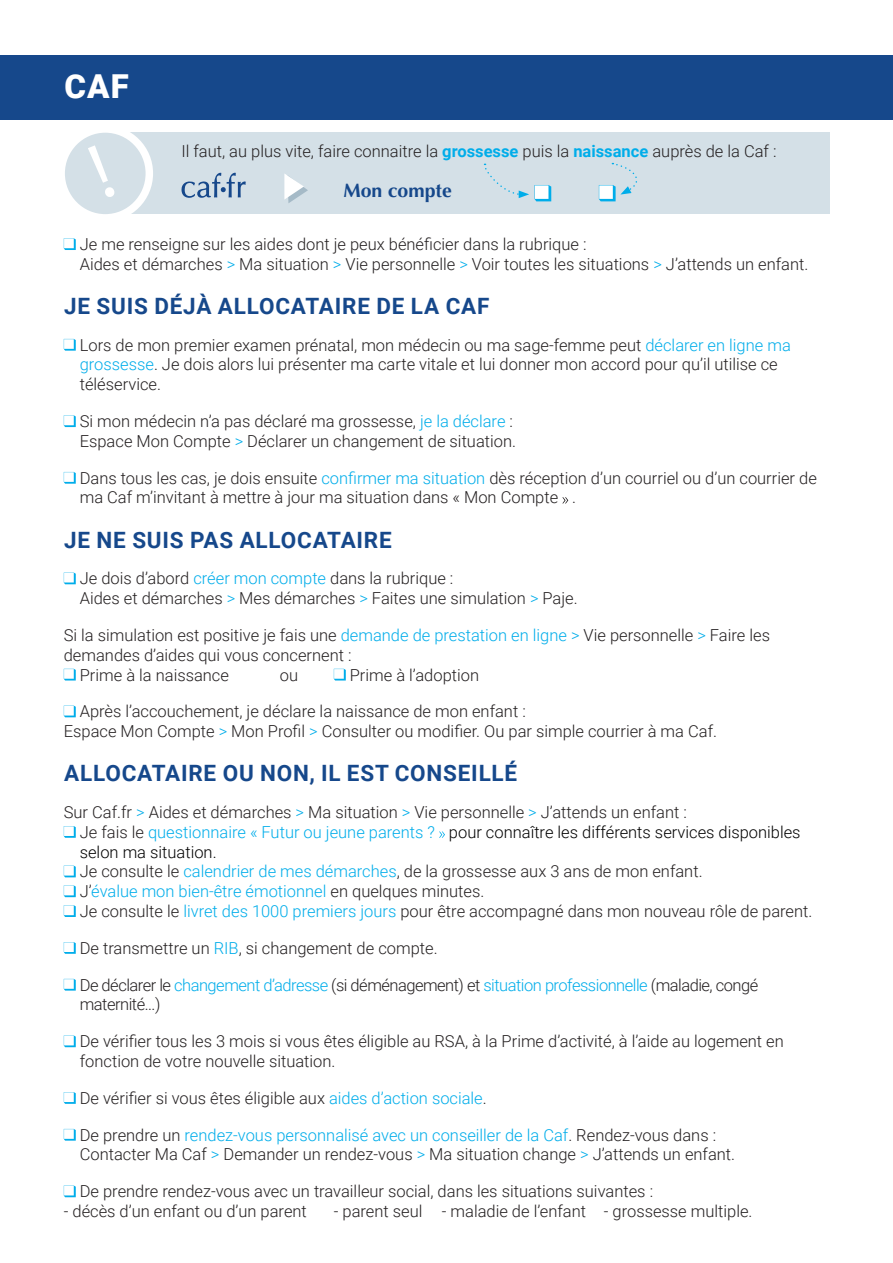
<style>
.page{position:relative;width:893px;height:1263px;background:#fff}
.page>*{position:absolute;margin:0;border:0;box-sizing:border-box;transform-origin:0 0}
.t1{font:900 33px "Roboto";color:#fff}
.t2{font:700 22.5px "Roboto";letter-spacing:.035em;color:#16488b}
.t3{font:700 19.5px "Optima";color:#16488b}
.t4{font:300 16.5px/19.8px "Roboto";color:#231f20}
.t5{font:300 16.5px/19.8px "Roboto";letter-spacing:-.03em;color:#231f20}
.t6{font:300 16.5px "Roboto";color:#00adea}
.s1{font-weight:700;color:#00adea}
.s2{color:#00adea}
.s3{color:#000}
.s4{color:#231f20}
</style>
<div class="page">
<svg style="left:64px;top:238px;width:12px;height:12px"></svg>
<svg style="left:64px;top:339px;width:12px;height:12px"></svg>
<svg style="left:64px;top:415px;width:12px;height:12px"></svg>
<svg style="left:64px;top:472px;width:12px;height:12px"></svg>
<svg style="left:562px;top:497px;width:6px;height:6px"></svg>
<svg style="left:64px;top:572px;width:12px;height:12px"></svg>
<svg style="left:64px;top:669px;width:12px;height:11px"></svg>
<svg style="left:334px;top:669px;width:12px;height:11px"></svg>
<svg style="left:64px;top:706px;width:12px;height:11px"></svg>
<svg style="left:64px;top:826px;width:12px;height:12px"></svg>
<svg style="left:439px;top:831px;width:6px;height:7px"></svg>
<svg style="left:64px;top:866px;width:12px;height:11px"></svg>
<svg style="left:64px;top:885px;width:12px;height:12px"></svg>
<svg style="left:64px;top:905px;width:12px;height:12px"></svg>
<svg style="left:64px;top:942px;width:12px;height:12px"></svg>
<svg style="left:64px;top:979px;width:12px;height:11px"></svg>
<svg style="left:64px;top:1035px;width:12px;height:12px"></svg>
<svg style="left:64px;top:1092px;width:12px;height:12px"></svg>
<svg style="left:64px;top:1129px;width:12px;height:12px"></svg>
<svg style="left:64px;top:1185px;width:12px;height:12px"></svg>
<div style="left:0;top:55px;width:893px;height:65px;background:#16488b"></div>
<div style="left:109px;top:132px;width:720px;height:82px;background:#d4e0e7"></div>
<svg style="left:181px;top:173px;width:65px;height:25px"></svg>
<svg style="left:284px;top:174px;width:24px;height:29px"></svg>
<div style="left:61px;top:129px;width:88px;height:89px;background:#d4e0e7;border-radius:50%"></div>
<div style="left:57px;top:125px;width:96px;height:97px;border:8px solid #fff;border-radius:50%"></div>
<svg style="left:484px;top:164px;width:67px;height:37px"></svg>
<svg style="left:599px;top:163px;width:38px;height:38px"></svg>
<p class="t1" style="left:64px;top:63px;width:66px">CAF</p>
<p class="t4" style="left:181px;top:141px;width:597px">Il faut, au plus vite, faire connaitre la <span class="s1">grossesse</span> puis la <span class="s1">naissance</span> auprès de la Caf :</p>
<p class="t3" style="left:343px;top:179px;width:110px">Mon compte</p>
<p class="t4" style="left:80px;top:234px;width:730px">Je me renseigne sur les aides dont je peux bénéficier dans la rubrique :<br>Aides et démarches <span class="s2">&gt;</span> Ma situation <span class="s2">&gt;</span> Vie personnelle <span class="s2">&gt;</span> Voir toutes les situations <span class="s2">&gt;</span> J’attends un enfant.</p>
<p class="t2" style="left:64px;top:290px;width:427px">JE SUIS DÉJÀ ALLOCATAIRE DE LA CAF</p>
<p class="t4" style="left:80px;top:334px;width:713px">Lors de mon premier examen prénatal, mon médecin ou ma sage-femme peut <span class="s2">déclarer en ligne ma grossesse</span>. Je dois alors lui présenter ma carte vitale et lui donner mon accord pour qu’il utilise ce téléservice.</p>
<p class="t4" style="left:80px;top:411px;width:438px">Si mon médecin n’a pas déclaré ma grossesse, <span class="s2">je la déclare</span> :<br>Espace Mon Compte <span class="s2">&gt;</span> Déclarer un changement de situation.</p>
<p class="t4" style="left:80px;top:467px;width:739px">Dans tous les cas, je dois ensuite <span class="s2">confirmer ma situation</span> dès réception d’un courriel ou d’un courrier de ma Caf m’invitant à mettre à jour ma situation dans « Mon Compte .</p>
<p class="t2" style="left:64px;top:524px;width:329px">JE NE SUIS PAS ALLOCATAIRE</p>
<p class="t4" style="left:80px;top:568px;width:499px">Je dois d’abord <span class="s2">créer mon compte</span> dans la rubrique :<br>Aides et démarches <span class="s2">&gt;</span> Mes démarches <span class="s2">&gt;</span> Faites une simulation <span class="s2">&gt;</span> Paje.</p>
<p class="t4" style="left:64px;top:624px;width:708px">Si la simulation est positive je fais une <span class="s2">demande de prestation en ligne &gt;</span> Vie personnelle <span class="s2">&gt;</span> Faire les</p>
<p class="t4" style="left:64px;top:644px;width:289px">demandes d’aides qui vous concernent :</p>
<p class="t4" style="left:80px;top:664px;width:151px">Prime à la naissance</p>
<p class="t4" style="left:280px;top:664px;width:20px">ou</p>
<p class="t4" style="left:350px;top:664px;width:131px">Prime à l’adoption</p>
<p class="t4" style="left:64px;top:701px;width:655px;text-indent:16px">Après l’accouchement, je déclare la naissance de mon enfant :<br>Espace Mon Compte <span class="s2">&gt;</span> Mon Profil <span class="s2">&gt;</span> Consulter ou modifier. Ou par simple courrier à ma Caf.</p>
<p class="t2" style="left:64px;top:757px;width:455px">ALLOCATAIRE OU NON, IL EST CONSEILLÉ</p>
<p class="t4" style="left:80px;top:801px;width:722px;text-indent:-16px">Sur Caf.fr <span class="s2">&gt;</span> Aides et démarches <span class="s2">&gt;</span> Ma situation <span class="s2">&gt;</span> Vie personnelle <span class="s2">&gt;</span> J’attends un enfant :<br>Je fais le <span class="s2">questionnaire « Futur ou jeune parents ?</span> <span class="s3">pour connaître les différents services disponibles selon ma situation.</span></p>
<p class="t4" style="left:80px;top:861px;width:624px">Je consulte le <span class="s2">calendrier de mes démarches</span>, de la grossesse aux 3 ans de mon enfant.</p>
<p class="t6" style="left:80px;top:880px;width:406px"><span class="s4">J’</span>évalue mon bien-être émotionnel <span class="s4">en quelques minutes.</span></p>
<p class="t4" style="left:80px;top:900px;width:734px">Je consulte le <span class="s2">livret des 1000 premiers jours</span> pour être accompagné dans mon nouveau rôle de parent.</p>
<p class="t4" style="left:80px;top:937px;width:359px">De transmettre un <span class="s2">RIB</span>, si changement de compte.</p>
<p class="t5" style="left:80px;top:974px;width:680px">De déclarer le <span class="s2">changement d’adresse</span> (si déménagement) et <span class="s2">situation professionnelle</span> (maladie, congé maternité...)</p>
<p class="t4" style="left:80px;top:1031px;width:706px">De vérifier tous les 3 mois si vous êtes éligible au RSA, à la Prime d’activité, à l’aide au logement en fonction de votre nouvelle situation.</p>
<p class="t4" style="left:80px;top:1087px;width:408px">De vérifier si vous êtes éligible aux <span class="s2">aides d’action sociale</span>.</p>
<p class="t4" style="left:80px;top:1124px;width:657px">De prendre un <span class="s2">rendez-vous personnalisé avec un conseiller de la Caf</span>. Rendez-vous dans :<br>Contacter Ma Caf <span class="s2">&gt;</span> Demander un rendez-vous <span class="s2">&gt;</span> Ma situation change <span class="s2">&gt;</span> J’attends un enfant.</p>
<p class="t4" style="left:80px;top:1181px;width:575px">De prendre rendez-vous avec un travailleur social, dans les situations suivantes :</p>
<p class="t4" style="left:64px;top:1201px;width:245px">- décès d’un enfant ou d’un parent</p>
<p class="t4" style="left:334px;top:1201px;width:420px">- parent seul - maladie de l’enfant - grossesse multiple.</p>
</div>
